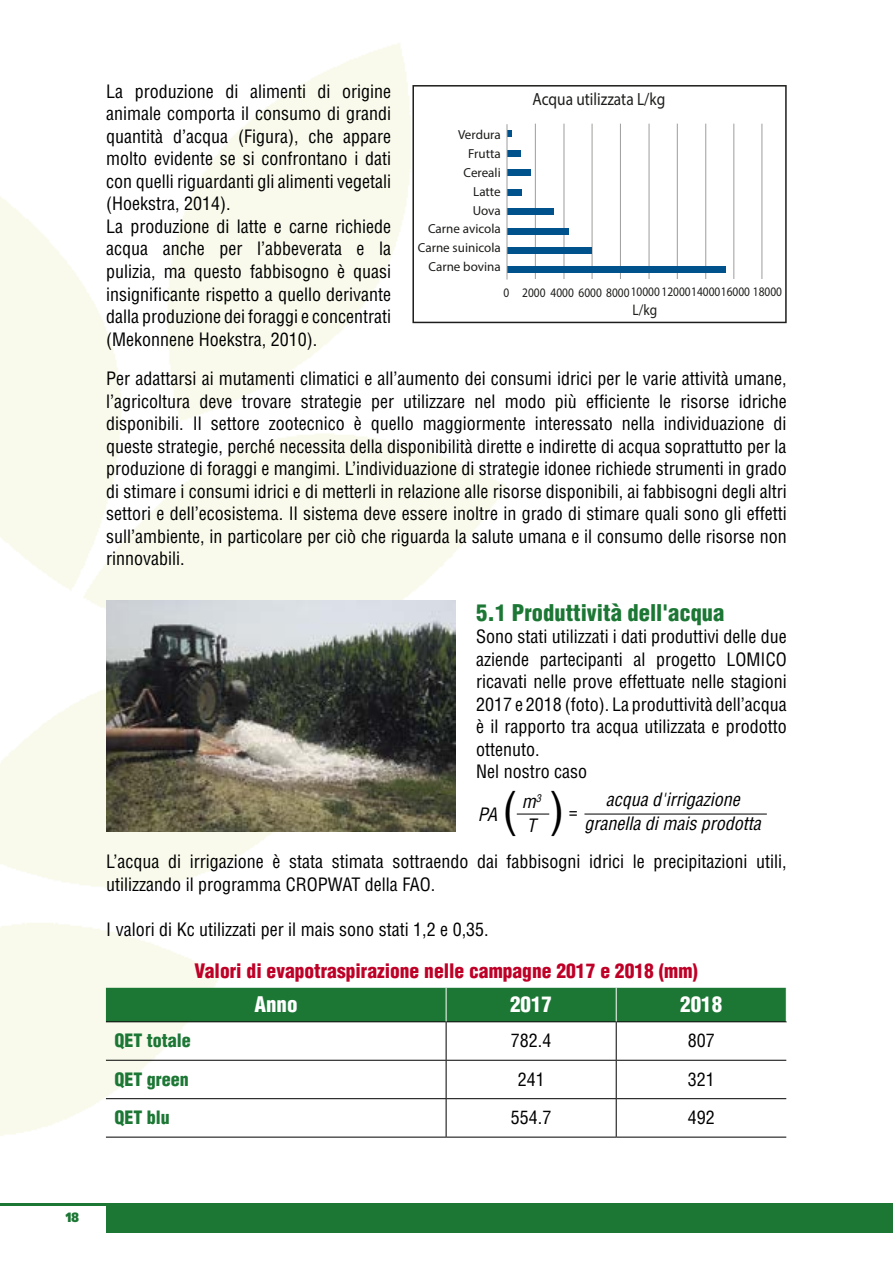
<style>
.page{position:relative;width:893px;height:1263px;background:#fff}
.page>*{position:absolute;margin:0;border:0;box-sizing:border-box;transform-origin:0 0}
.t1{font:condensed 46.8px "Helvetica LT Std";color:#000}
.t2{font:900 condensed 22.5px "Helvetica LT Std";color:#1c7735}
.t3{font:900 condensed 21px "Helvetica LT Std";color:#fff}
.t4{font:900 condensed 19.5px "Helvetica LT Std";color:#be0027}
.t5{font:condensed 18px/22.5px "Helvetica LT Std";color:#000}
.t6{font:italic condensed 18px/24.9px "Helvetica LT Std";color:#000}
.t7{font:900 condensed 18px "Helvetica LT Std";color:#1c7735}
.t8{font:17.7px "Myriad Pro";color:#1d1d1b;scale:.87 1}
.t9{font:15.3px "Myriad Pro";color:#1d1d1b;scale:.87 1}
.t10{font:900 13.5px "Frutiger LT Std";color:#1c7735;scale:.8 1}
.t11{font:13.05px/18.8px "Myriad Pro";color:#1d1d1b;text-align:right}
.t12{font:13.05px "Myriad Pro";color:#1d1d1b;scale:.87 1}
</style>
<div class="page">
<img style="left:0;top:43px;width:516px;height:1094px">
<hr style="left:0;top:1203px;width:893px;height:2px;background:#1c7735">
<div style="left:106px;top:1203px;width:787px;height:30px;background:#1c7735"></div>
<hr style="left:517px;top:814px;width:32px;height:1px;background:#000">
<hr style="left:584px;top:814px;width:183px;height:1px;background:#000">
<img style="left:106px;top:601px;width:349px;height:230px">
<svg style="left:412px;top:85px;width:375px;height:238px"></svg>
<hr style="left:535px;top:124px;width:1px;height:155px;background:#9d9d9c">
<hr style="left:564px;top:124px;width:1px;height:155px;background:#9d9d9c">
<hr style="left:592px;top:124px;width:1px;height:155px;background:#9d9d9c">
<hr style="left:620px;top:124px;width:1px;height:155px;background:#9d9d9c">
<hr style="left:649px;top:124px;width:1px;height:155px;background:#9d9d9c">
<hr style="left:677px;top:124px;width:1px;height:155px;background:#9d9d9c">
<hr style="left:705px;top:124px;width:1px;height:155px;background:#9d9d9c">
<hr style="left:733px;top:124px;width:1px;height:155px;background:#9d9d9c">
<hr style="left:762px;top:124px;width:1px;height:155px;background:#9d9d9c">
<svg style="left:508px;top:130px;width:3px;height:7px"></svg>
<div style="left:507px;top:150px;width:14px;height:6px;background:#00528c"></div>
<div style="left:507px;top:169px;width:24px;height:7px;background:#00528c"></div>
<div style="left:507px;top:189px;width:15px;height:7px;background:#00528c"></div>
<div style="left:507px;top:208px;width:46px;height:7px;background:#00528c"></div>
<div style="left:507px;top:228px;width:62px;height:7px;background:#00528c"></div>
<div style="left:507px;top:247px;width:85px;height:6px;background:#00528c"></div>
<div style="left:507px;top:266px;width:218px;height:7px;background:#00528c"></div>
<hr style="left:507px;top:124px;width:1px;height:156px;background:#9d9d9c">
<div style="left:106px;top:988px;width:680px;height:33px;background:#1c7735"></div>
<hr style="left:446px;top:1060px;width:170px;height:1px;background:#000">
<hr style="left:616px;top:1060px;width:170px;height:1px;background:#000">
<hr style="left:446px;top:1098px;width:170px;height:1px;background:#000">
<hr style="left:616px;top:1098px;width:170px;height:1px;background:#000">
<hr style="left:446px;top:1137px;width:170px;height:1px;background:#000">
<hr style="left:616px;top:1137px;width:170px;height:1px;background:#000">
<hr style="left:446px;top:1022px;width:1px;height:38px;background:#000">
<hr style="left:616px;top:1022px;width:1px;height:38px;background:#000">
<hr style="left:106px;top:1060px;width:340px;height:1px;background:#000">
<hr style="left:446px;top:1060px;width:1px;height:38px;background:#000">
<hr style="left:616px;top:1060px;width:1px;height:38px;background:#000">
<hr style="left:106px;top:1098px;width:340px;height:1px;background:#000">
<hr style="left:446px;top:1099px;width:1px;height:38px;background:#000">
<hr style="left:616px;top:1099px;width:1px;height:38px;background:#000">
<hr style="left:106px;top:1137px;width:340px;height:1px;background:#000">
<hr style="left:446px;top:1021px;width:170px;height:1px;background:#000">
<hr style="left:616px;top:1021px;width:171px;height:1px;background:#000">
<hr style="left:106px;top:1021px;width:340px;height:1px;background:#000">
<hr style="left:446px;top:988px;width:1px;height:33px;background:#fff">
<hr style="left:616px;top:988px;width:1px;height:33px;background:#fff">
<p class="t5" style="left:106px;top:80px;width:286px">La produzione di alimenti di origine animale comporta il consumo di grandi quantità d’acqua (Figura), che appare molto evidente se si confrontano i dati con quelli riguardanti gli alimenti vegetali (Hoekstra, 2014).<br>La produzione di latte e carne richiede acqua anche per l’abbeverata e la pulizia, ma questo fabbisogno è quasi insignificante rispetto a quello derivante dalla produzione dei foraggi e concentrati (Mekonnene Hoekstra, 2010).</p>
<p class="t5" style="left:106px;top:367px;width:682px;text-align:justify">Per adattarsi ai mutamenti climatici e all’aumento dei consumi idrici per le varie attività umane, l’agricoltura deve trovare strategie per utilizzare nel modo più efficiente le risorse idriche disponibili. Il settore zootecnico è quello maggiormente interessato nella individuazione di queste strategie, perché necessita della disponibilità dirette e indirette di acqua soprattutto per la produzione di foraggi e mangimi. L’individuazione di strategie idonee richiede strumenti in grado di stimare i consumi idrici e di metterli in relazione alle risorse disponibili, ai fabbisogni degli altri settori e dell’ecosistema. Il sistema deve essere inoltre in grado di stimare quali sono gli effetti sull’ambiente, in particolare per ciò che riguarda la salute umana e il consumo delle risorse non rinnovabili.</p>
<p class="t2" style="left:476px;top:598px;width:250px">5.1 Produttività dell'acqua</p>
<p class="t5" style="left:476px;top:625px;width:312px">Sono stati utilizzati i dati produttivi delle due aziende partecipanti al progetto LOMICO ricavati nelle prove effettuate nelle stagioni 2017 e 2018 (foto). La produttività dell’acqua è il rapporto tra acqua utilizzata e prodotto ottenuto.<br>Nel nostro caso</p>
<p class="t8" style="left:533px;top:88px;width:154px">Acqua utilizzata L/kg</p>
<p class="t11" style="left:418px;top:125px;width:84px">Verdura<br>Frutta<br>Cereali<br>Latte<br>Uova<br>Carne avicola<br>Carne suinicola<br>Carne bovina</p>
<p class="t12" style="left:504px;top:284px;width:322px">0 2000 4000 6000 800010000 120001400016000 18000</p>
<p class="t9" style="left:633px;top:301px;width:30px">L/kg</p>
<p class="t6" style="left:478px;top:802px;width:21px">PA</p>
<h1 class="t1" style="left:502px;top:780px;width:64px">( )</h1>
<p class="t6" style="left:522px;top:789px;width:21px">m<sup>3<br></sup>T</p>
<p class="t5" style="left:569px;top:800px;width:10px">=</p>
<p class="t6" style="left:584px;top:787px;width:178px;text-align:center">acqua d'irrigazione granella di mais prodotta</p>
<p class="t5" style="left:106px;top:850px;width:682px">L’acqua di irrigazione è stata stimata sottraendo dai fabbisogni idrici le precipitazioni utili, utilizzando il programma CROPWAT della FAO.</p>
<p class="t5" style="left:106px;top:918px;width:384px">I valori di Kc utilizzati per il mais sono stati 1,2 e 0,35.</p>
<p class="t4" style="left:194px;top:958px;width:505px">Valori di evapotraspirazione nelle campagne 2017 e 2018 (mm)</p>
<p class="t3" style="left:254px;top:991px;width:45px">Anno</p>
<p class="t3" style="left:510px;top:991px;width:43px">2017</p>
<p class="t3" style="left:680px;top:991px;width:43px">2018</p>
<p class="t7" style="left:114px;top:1029px;width:78px">QET totale</p>
<p class="t5" style="left:511px;top:1029px;width:42px">782.4</p>
<p class="t5" style="left:688px;top:1029px;width:28px">807</p>
<p class="t7" style="left:114px;top:1068px;width:76px">QET green</p>
<p class="t5" style="left:518px;top:1068px;width:28px">241</p>
<p class="t5" style="left:688px;top:1068px;width:28px">321</p>
<p class="t7" style="left:114px;top:1106px;width:57px">QET blu</p>
<p class="t5" style="left:511px;top:1106px;width:42px">554.7</p>
<p class="t5" style="left:688px;top:1106px;width:28px">492</p>
<p class="t10" style="left:66px;top:1209px;width:18px">18</p>
</div>
